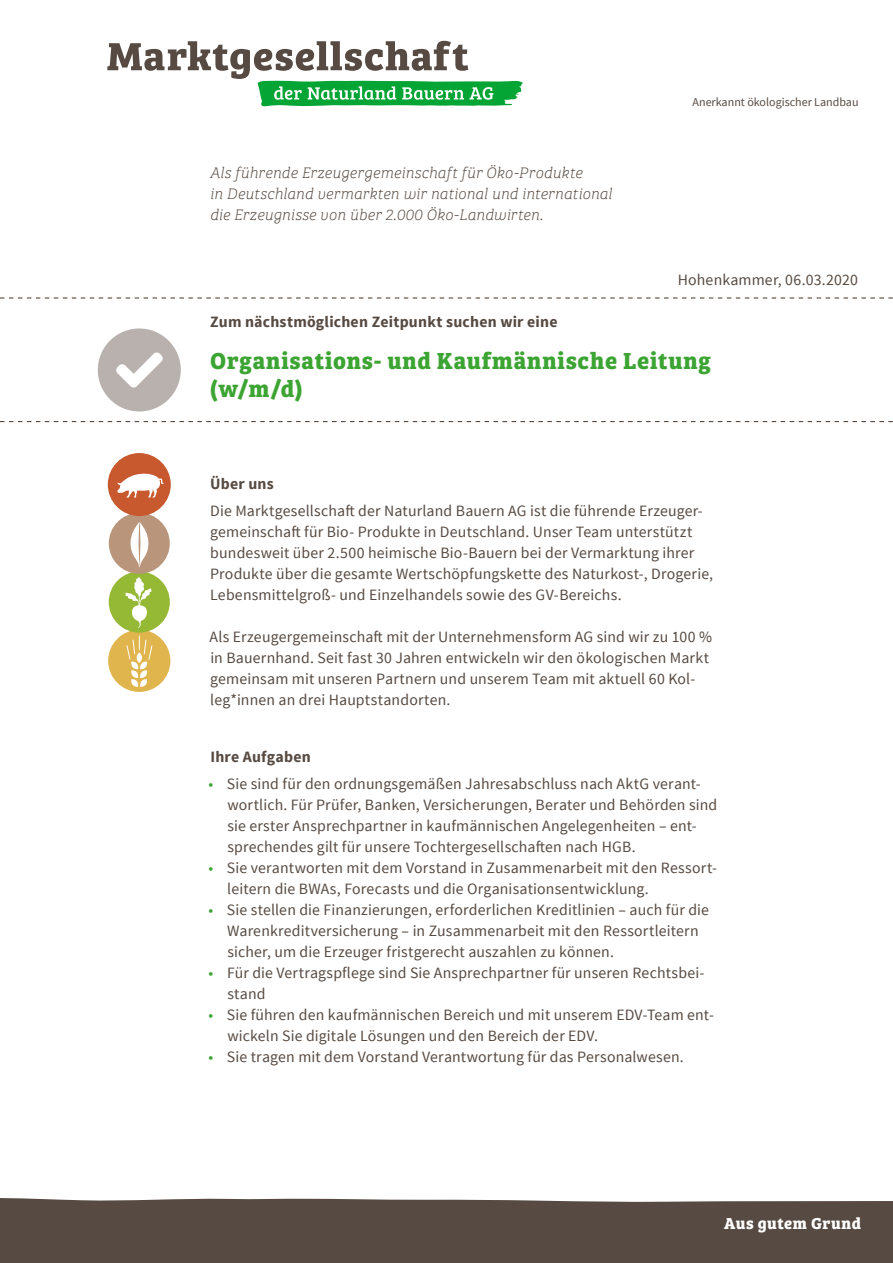
<style>
.page{position:relative;width:893px;height:1263px;background:#fff}
.page>*{position:absolute;margin:0;border:0;box-sizing:border-box;transform-origin:0 0}
.t1{font:700 24px/28.2px "Bree Serif";letter-spacing:.035em;color:#3ca432}
.t2{font:700 16.35px "Bree Serif";letter-spacing:.03em;color:#fff}
.t3{font:15.75px/21px "Source Sans Pro";letter-spacing:.01em;color:#564a42}
.t4{font:italic 15.75px/21px "Bree Serif Th";letter-spacing:.005em;color:#564a42}
.t5{font:700 15.75px "Source Sans Pro";letter-spacing:.015em;color:#564a42}
.t6{font:12px "Source Sans Pro";color:#564a42}
.s1{color:#3ca432}
</style>
<div class="page">
<div style="left:0;top:1198px;width:893px;height:65px;background:#564a42"></div>
<svg style="left:107px;top:41px;width:416px;height:65px"></svg>
<svg style="left:0;top:421px;width:893px;height:1px"></svg>
<svg style="left:0;top:297px;width:893px;height:2px"></svg>
<div style="left:98px;top:328px;width:83px;height:83px;background:#b8b1ae;border-radius:50%"></div>
<svg style="left:116px;top:352px;width:47px;height:36px"></svg>
<div style="left:108px;top:630px;width:62px;height:62px;background:#e1b54d;border-radius:50%"></div>
<svg style="left:126px;top:635px;width:27px;height:52px"></svg>
<div style="left:109px;top:571px;width:61px;height:62px;background:#95b835;border-radius:50%"></div>
<svg style="left:125px;top:577px;width:27px;height:51px"></svg>
<div style="left:109px;top:513px;width:61px;height:61px;background:#b9967b;border-radius:50%"></div>
<svg style="left:131px;top:522px;width:17px;height:45px"></svg>
<div style="left:108px;top:453px;width:63px;height:63px;background:#c8582e;border-radius:50%"></div>
<svg style="left:117px;top:473px;width:47px;height:24px"></svg>
<p class="t4" style="left:210px;top:162px;width:404px">Als führende Erzeugergemeinschaft für Öko-Produkte<br>in Deutschland vermarkten wir national und international die Erzeugnisse von über 2.000 Öko-Landwirten.</p>
<p class="t6" style="left:693px;top:95px;width:168px">Anerkannt ökologischer Landbau</p>
<p class="t3" style="left:678px;top:270px;width:182px">Hohenkammer, 06.03.2020</p>
<p class="t5" style="left:210px;top:312px;width:349px">Zum nächstmöglichen Zeitpunkt suchen wir eine</p>
<h1 class="t1" style="left:210px;top:345px;width:503px">Organisations- und Kaufmännische Leitung (w/m/d)</h1>
<p class="t5" style="left:210px;top:474px;width:65px">Über uns</p>
<p class="t3" style="left:210px;top:501px;width:505px">Die Marktgesellschaft der Naturland Bauern AG ist die führende Erzeuger&shy;gemeinschaft für Bio- Produkte in Deutschland. Unser Team unterstützt bundesweit über 2.500 heimische Bio-Bauern bei der Vermarktung ihrer Produkte über die gesamte Wertschöpfungskette des Naturkost-, Drogerie, Lebensmittelgroß- und Einzelhandels sowie des GV-Bereichs.</p>
<p class="t3" style="left:210px;top:627px;width:504px">Als Erzeugergemeinschaft mit der Unternehmensform AG sind wir zu 100 % in Bauernhand. Seit fast 30 Jahren entwickeln wir den ökologischen Markt gemeinsam mit unseren Partnern und unserem Team mit aktuell 60 Kol&shy;leg*innen an drei Hauptstandorten.</p>
<p class="t5" style="left:210px;top:747px;width:102px">Ihre Aufgaben</p>
<p class="t3" style="left:227px;top:774px;width:491px;text-indent:-19px"><span class="s1">•</span> Sie sind für den ordnungsgemäßen Jahresabschluss nach AktG verant&shy;wortlich. Für Prüfer, Banken, Versicherungen, Berater und Behörden sind sie erster Ansprechpartner in kaufmännischen Angelegenheiten – ent&shy;sprechendes gilt für unsere Tochtergesellschaften nach HGB.</p>
<p class="t3" style="left:227px;top:857px;width:491px;text-indent:-19px"><span class="s1">•</span> Sie verantworten mit dem Vorstand in Zusammenarbeit mit den Ressort&shy;leitern die BWAs, Forecasts und die Organisationsentwicklung.</p>
<p class="t3" style="left:227px;top:899px;width:483px;text-indent:-19px"><span class="s1">•</span> Sie stellen die Finanzierungen, erforderlichen Kreditlinien – auch für die<br>Warenkreditversicherung – in Zusammenarbeit mit den Ressortleitern sicher, um die Erzeuger fristgerecht auszahlen zu können.</p>
<p class="t3" style="left:227px;top:962px;width:479px;text-indent:-19px"><span class="s1">•</span> Für die Vertragspflege sind Sie Ansprechpartner für unseren Rechtsbei&shy;stand</p>
<p class="t3" style="left:227px;top:1004px;width:488px;text-indent:-19px"><span class="s1">•</span> Sie führen den kaufmännischen Bereich und mit unserem EDV-Team ent&shy;wickeln Sie digitale Lösungen und den Bereich der EDV.</p>
<p class="t3" style="left:209px;top:1046px;width:477px"><span class="s1">•</span> Sie tragen mit dem Vorstand Verantwortung für das Personalwesen.</p>
<p class="t2" style="left:724px;top:1210px;width:139px">Aus gutem Grund</p>
</div>
